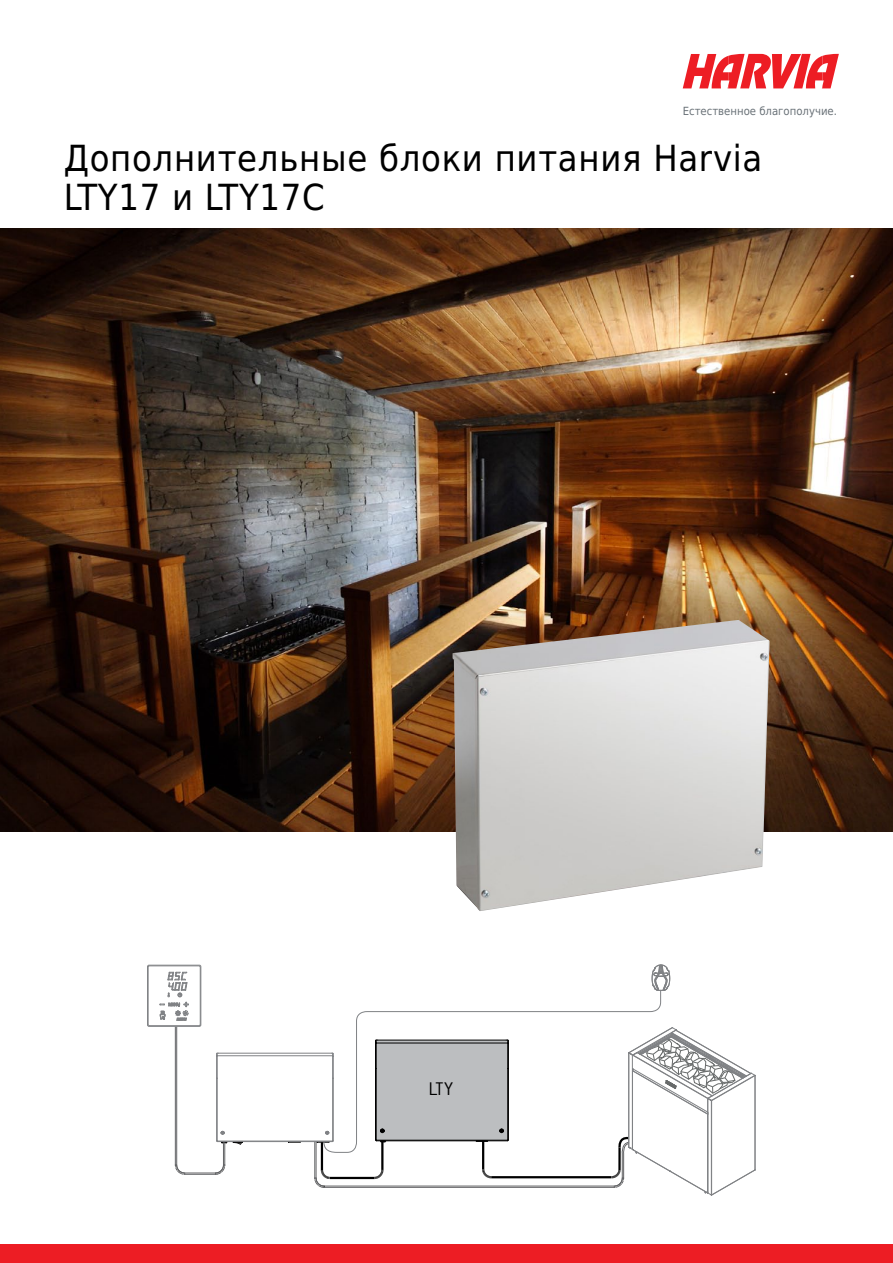
<style>
.page{position:relative;width:893px;height:1263px;background:#fff}
.page>*{position:absolute;margin:0;border:0;box-sizing:border-box;transform-origin:0 0}
.t1{font:36px/39px "DejaVu Sans Condensed";letter-spacing:.02em;color:#000}
.t2{font:300 20.1px "Conduit ITC";color:#000}
.t3{font:11.25px "DejaVu Sans Condensed";color:#6a7278}
</style>
<div class="page">
<img style="left:0;top:229px;width:893px;height:602px">
<hr style="left:185px;top:1172px;width:30px;height:1px;background:#636466">
<svg style="left:175px;top:1164px;width:10px;height:11px"></svg>
<hr style="left:185px;top:1174px;width:30px;height:1px;background:#636466">
<hr style="left:176px;top:1027px;width:1px;height:138px;background:#636466">
<hr style="left:175px;top:1027px;width:1px;height:138px;background:#636466">
<div style="left:147px;top:965px;width:54px;height:61px;border:1px solid #808285"></div>
<div style="left:148px;top:966px;width:52px;height:60px;border:1px solid #808285"></div>
<svg style="left:160px;top:972px;width:29px;height:49px"></svg>
<svg style="left:215px;top:964px;width:541px;height:232px"></svg>
<img style="left:434px;top:620px;width:355px;height:291px">
<div style="left:0;top:1245px;width:893px;height:18px;background:#ed1d24"></div>
<svg style="left:683px;top:54px;width:156px;height:34px"></svg>
<p class="t3" style="left:683px;top:102px;width:156px">Естественное благополучие.</p>
<p class="t1" style="left:64px;top:137px;width:700px">Дополнительные блоки питания Harvia<br>LTY17 и LTY17C</p>
<p class="t2" style="left:428px;top:1078px;width:26px">LTY</p>
</div>
